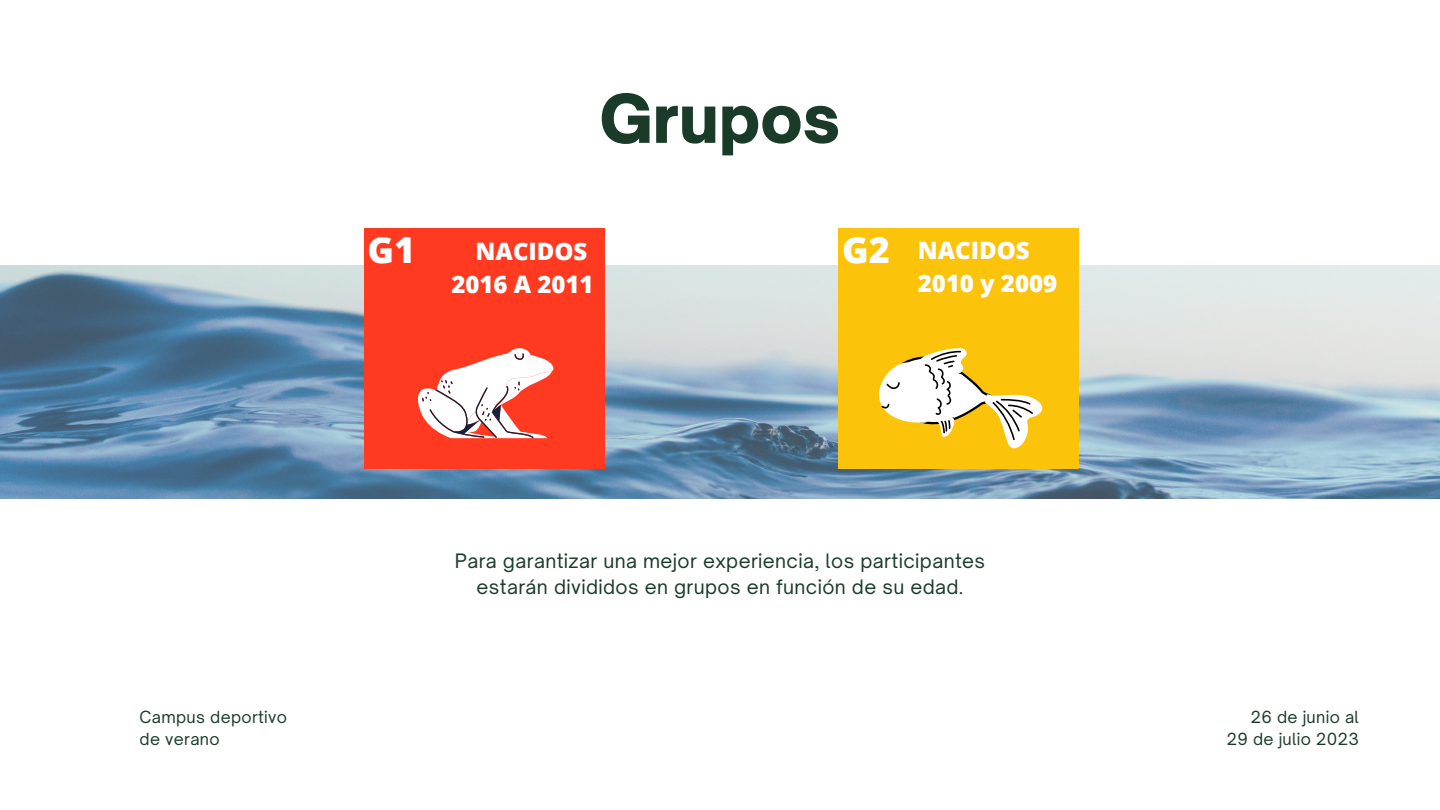
<style>
.page{position:relative;width:1440px;height:810px;background:#fff}
.page>*{position:absolute;margin:0;border:0;box-sizing:border-box;transform-origin:0 0}
.t1{font:900 64px "Open Sauce One";color:#1a3b29}
.t2{font:800 36px "Open Sans";color:#fff}
.t3{font:800 24px "Open Sans";color:#fff}
.t4{font:19px/26.2px "Open Sauce One";letter-spacing:.02em;color:#1a3b29;text-align:center}
.t5{font:16px "Open Sauce One";letter-spacing:.02em;color:#1a3b29}
</style>
<div class="page">
<img style="left:0;top:266px;width:1440px;height:232px">
<div style="left:364px;top:228px;width:241px;height:241px;background:#ff3a21"></div>
<svg style="left:418px;top:348px;width:136px;height:91px"></svg>
<div style="left:838px;top:228px;width:241px;height:241px;background:#fcc30b"></div>
<svg style="left:879px;top:348px;width:164px;height:101px"></svg>
<p class="t1" style="left:600px;top:79px;width:242px">Grupos</p>
<p class="t2" style="left:367px;top:224px;width:49px">G1</p>
<p class="t3" style="left:918px;top:234px;width:113px">NACIDOS</p>
<p class="t3" style="left:918px;top:267px;width:141px">2010 y 2009</p>
<p class="t2" style="left:842px;top:225px;width:49px">G2</p>
<p class="t3" style="left:476px;top:235px;width:113px">NACIDOS</p>
<p class="t3" style="left:451px;top:268px;width:144px">2016 A 2011</p>
<p class="t5" style="left:140px;top:707px;width:149px">Campus deportivo</p>
<p class="t5" style="left:140px;top:729px;width:82px">de verano</p>
<p class="t4" style="left:455px;top:548px;width:532px">Para garantizar una mejor experiencia, los participantes estarán divididos en grupos en función de su edad.</p>
<p class="t5" style="left:1251px;top:707px;width:110px">26 de junio al</p>
<p class="t5" style="left:1227px;top:729px;width:134px">29 de julio 2023</p>
</div>
